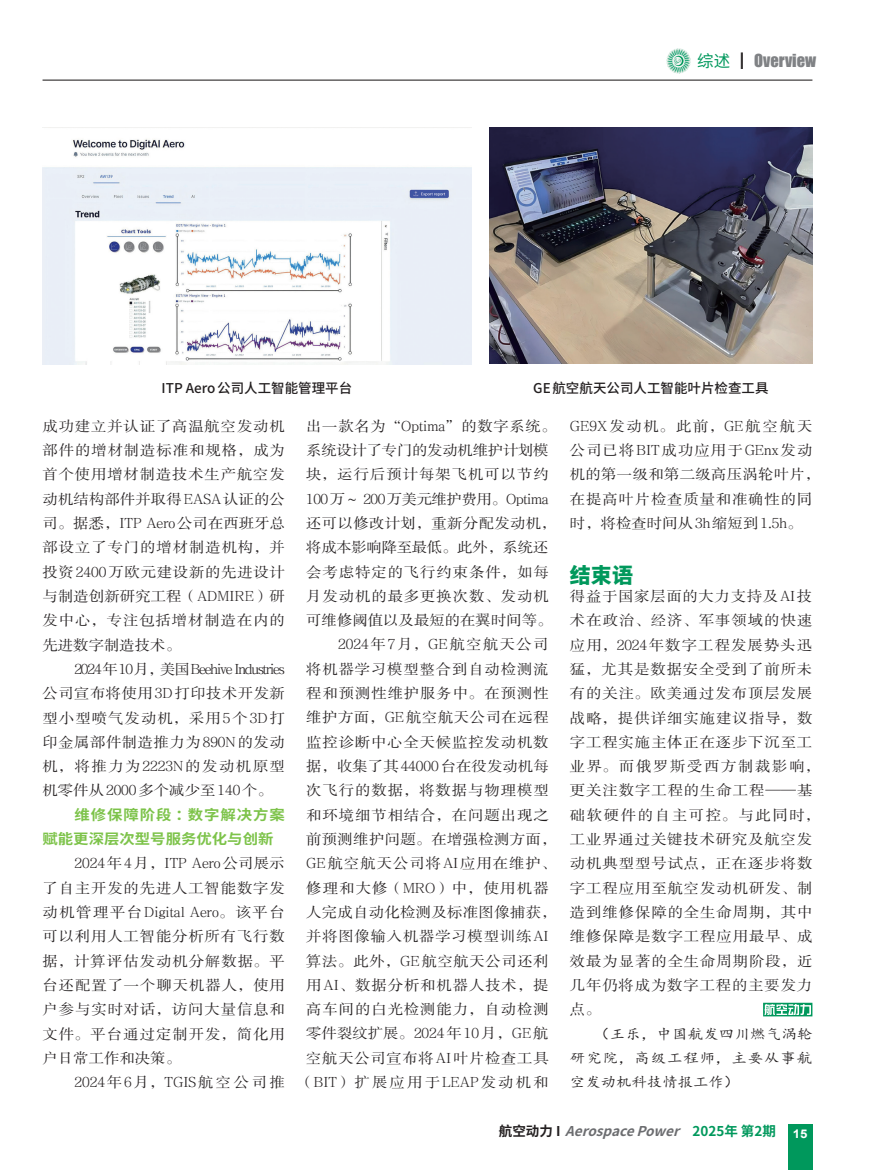
<style>
.page{position:relative;width:872px;height:1170px;background:#fff}
.page>*{position:absolute;margin:0;border:0;box-sizing:border-box;transform-origin:0 0}
.t1{font:800 21px "Source Han Sans CN";color:#00985c}
.t2{font:16.5px "Impact";color:#808285}
.t3{font:14.25px/24.3px "FZSSJW GB1 0";letter-spacing:.055em;color:#231f20;text-align:justify;scale:1.08 1}
.t4{font:14.25px "FZSSJW GB1 0";color:#231f20;scale:1.08 1}
.t5{font:14.25px "FZSSJW GB1 0";letter-spacing:.02em;color:#231f20;scale:1.08 1}
.t6{font:14.25px/24.3px "Kai Ti";letter-spacing:.015em;color:#231f20;text-align:justify;scale:1.08 1}
.t7{font:700 14.25px/24.3px "Source Han Sans CN";color:#7dc34a;scale:1.08 1}
.t8{font:14.25px "FZSSJW GB1 0";letter-spacing:-.03em;color:#231f20;scale:1.08 1}
.t9{font:14.25px "FZSSJW GB1 0";letter-spacing:.13em;color:#231f20;scale:1.08 1}
.t10{font:14.25px "FZSSJW GB1 0";letter-spacing:.125em;color:#231f20;scale:1.08 1}
.t11{font:14.25px "FZSSJW GB1 0";letter-spacing:-.015em;color:#231f20;scale:1.08 1}
.t12{font:14.25px "FZSSJW GB1 0";letter-spacing:-.02em;color:#231f20;scale:1.08 1}
.t13{font:14.25px "FZSSJW GB1 0";letter-spacing:.085em;color:#231f20;scale:1.08 1}
.t14{font:14.25px "FZSSJW GB1 0";letter-spacing:.03em;color:#231f20;scale:1.08 1}
.t15{font:14.25px "FZSSJW GB1 0";letter-spacing:.035em;color:#231f20;scale:1.08 1}
.t16{font:500 13.5px "Source Han Sans CN";color:#231f20}
.t17{font:italic 700 13.5px "Source Han Sans CN";color:#6c6d70}
.s1{font-family:"Source Han Sans CN";color:#00985c}
.s2{font-family:"Source Han Sans CN";color:#231f20}
.s3{font-style:normal;color:#231f20}
.s4{font-style:normal;color:#00985c}
</style>
<div class="page">
<div style="left:787px;top:1124px;width:25px;height:45px;background:#00985c"></div>
<img style="left:666px;top:49px;width:24px;height:24px">
<hr style="left:43px;top:80px;width:769px;height:1px;background:#231f20">
<svg style="left:763px;top:1002px;width:49px;height:14px"></svg>
<img style="left:43px;top:139px;width:428px;height:225px">
<img style="left:489px;top:128px;width:323px;height:235px">
<p class="t16" style="left:162px;top:380px;width:192px">ITP Aero 公司人工智能管理平台</p>
<p class="t2" style="left:697px;top:48px;width:120px"><span class="s1">综述</span> <span class="s2">┃</span> OVERVIEW</p>
<p class="t16" style="left:533px;top:380px;width:237px">GE 航空航天公司人工智能叶片检查工具</p>
<p class="t3" style="left:43px;top:414px;width:226px">成功建立并认证了高温航空发动机部件的增材制造标准和规格，成为首个使用增材制造技术生产航空发动机结构部件并取得 EASA 认证的公司。据悉，ITP Aero 公司在西班牙总部设立了专门的增材制造机构，并投资2400万欧元建设新的先进设计与制造创新研究工程（ADMIRE）研发中心，专注包括增材制造在内的先进数字制造技术。</p>
<p class="t3" style="left:43px;top:657px;width:226px;text-indent:32px">2024年10月，美国Beehive Industries公司宣布将使用3D打印技术开发新型小型喷气发动机，采用5个3D打印金属部件制造推力为890N的发动机，将推力为2223N的发动机原型机零件从 2000 多个减少至 140 个。</p>
<p class="t7" style="left:43px;top:803px;width:226px;text-indent:32px">维修保障阶段：数字解决方案赋能更深层次型号服务优化与创新</p>
<p class="t3" style="left:43px;top:851px;width:226px;text-indent:32px">2024 年 4 月，ITP Aero 公司展示了自主开发的先进人工智能数字发动机管理平台 Digital Aero。该平台可以利用人工智能分析所有飞行数据，计算评估发动机分解数据。平台还配置了一个聊天机器人，使用户参与实时对话，访问大量信息和文件。平台通过定制开发，简化用户日常工作和决策。</p>
<p class="t10" style="left:74px;top:1074px;width:196px">2024年6月，TGIS航空公司推</p>
<p class="t3" style="left:306px;top:414px;width:233px">出一款名为“Optima”的数字系统。</p>
<p class="t11" style="left:306px;top:442px;width:226px">系统设计了专门的发动机维护计划模</p>
<p class="t3" style="left:306px;top:462px;width:226px">块，运行后预计每架飞机可以节约</p>
<p class="t8" style="left:306px;top:491px;width:226px">100万～ 200万美元维护费用。Optima</p>
<p class="t5" style="left:306px;top:515px;width:233px">还可以修改计划，重新分配发动机，</p>
<p class="t12" style="left:306px;top:540px;width:226px">将成本影响降至最低。此外，系统还</p>
<p class="t3" style="left:306px;top:560px;width:226px">会考虑特定的飞行约束条件，如每</p>
<p class="t3" style="left:306px;top:584px;width:226px">月发动机的最多更换次数、发动机</p>
<p class="t4" style="left:306px;top:613px;width:230px">可维修阈值以及最短的在翼时间等。</p>
<p class="t13" style="left:338px;top:637px;width:196px">2024年7月，GE航空航天公司</p>
<p class="t3" style="left:306px;top:657px;width:226px">将机器学习模型整合到自动检测流</p>
<p class="t3" style="left:306px;top:681px;width:226px">程和预测性维护服务中。在预测性</p>
<p class="t14" style="left:306px;top:710px;width:226px">维护方面，GE航空航天公司在远程</p>
<p class="t3" style="left:306px;top:730px;width:226px">监控诊断中心全天候监控发动机数</p>
<p class="t4" style="left:306px;top:758px;width:226px">据，收集了其 44000 台在役发动机每</p>
<p class="t3" style="left:306px;top:778px;width:226px">次飞行的数据，将数据与物理模型</p>
<p class="t3" style="left:306px;top:803px;width:226px">和环境细节相结合，在问题出现之</p>
<p class="t5" style="left:306px;top:831px;width:233px">前预测维护问题。在增强检测方面，</p>
<p class="t3" style="left:306px;top:851px;width:233px">GE航空航天公司将AI应用在维护、</p>
<p class="t3" style="left:306px;top:875px;width:226px">修理和大修（MRO）中，使用机器</p>
<p class="t5" style="left:306px;top:904px;width:233px">人完成自动化检测及标准图像捕获，</p>
<p class="t3" style="left:306px;top:924px;width:226px">并将图像输入机器学习模型训练AI</p>
<p class="t15" style="left:306px;top:953px;width:226px">算法。此外，GE航空航天公司还利</p>
<p class="t3" style="left:306px;top:973px;width:226px">用AI、数据分析和机器人技术，提</p>
<p class="t3" style="left:306px;top:997px;width:226px">高车间的白光检测能力，自动检测</p>
<p class="t4" style="left:306px;top:1026px;width:226px">零件裂纹扩展。2024 年 10 月，GE 航</p>
<p class="t3" style="left:306px;top:1046px;width:226px">空航天公司宣布将AI叶片检查工具</p>
<p class="t9" style="left:298px;top:1074px;width:233px">（BIT）扩展应用于LEAP发动机和</p>
<p class="t3" style="left:570px;top:414px;width:233px;text-align:left">GE9X发动机。此前，GE航空航天公司已将BIT成功应用于GEnx发动机的第一级和第二级高压涡轮叶片，在提高叶片检查质量和准确性的同时，将检查时间从 3h 缩短到 1.5h。</p>
<h1 class="t1" style="left:570px;top:563px;width:64px">结束语</h1>
<p class="t3" style="left:570px;top:584px;width:233px;text-align:left">得益于国家层面的大力支持及AI技术在政治、经济、军事领域的快速应用，2024年数字工程发展势头迅猛，尤其是数据安全受到了前所未有的关注。欧美通过发布顶层发展战略，提供详细实施建议指导，数字工程实施主体正在逐步下沉至工业界。而俄罗斯受西方制裁影响，更关注数字工程的生命工程——基础软硬件的自主可控。与此同时，工业界通过关键技术研究及航空发动机典型型号试点，正在逐步将数字工程应用至航空发动机研发、制造到维修保障的全生命周期，其中维修保障是数字工程应用最早、成效最为显著的全生命周期阶段，近几年仍将成为数字工程的主要发力点。</p>
<p class="t6" style="left:570px;top:1021px;width:226px;text-indent:24px">（王乐，中国航发四川燃气涡轮研究院，高级工程师，主要从事航空发动机科技情报工作）</p>
<p class="t17" style="left:499px;top:1123px;width:310px"><span class="s3">航空动力 I</span> AerospacePower <span class="s4">2 0 2 5 年 第 2 期</span> <sub>1</sub> <sub>5</sub></p>
</div>
